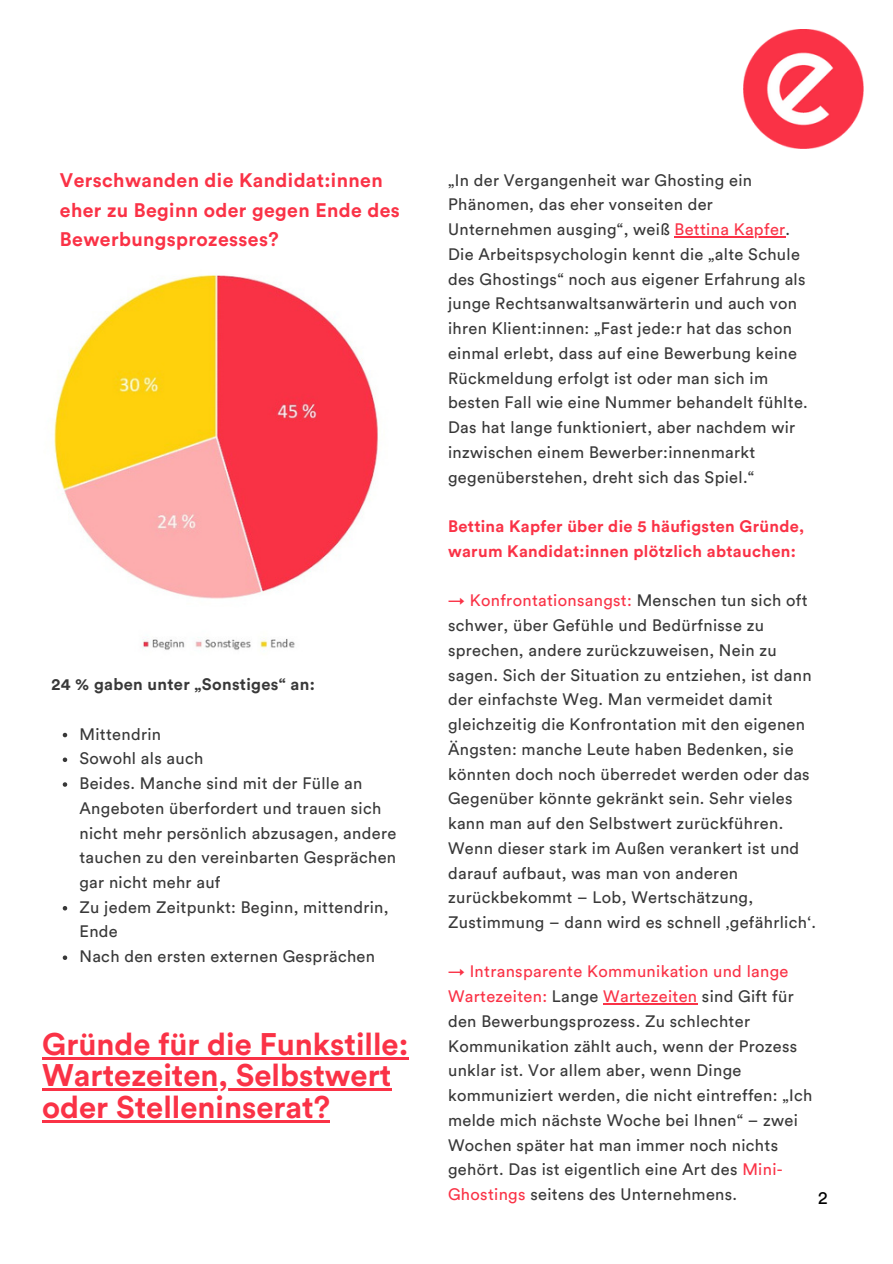
<style>
.page{position:relative;width:893px;height:1264px;background:#fff}
.page>*{position:absolute;margin:0;border:0;box-sizing:border-box;transform-origin:0 0}
.t1{font:700 30.9px/31.5px "Circular Std";color:#fa3246}
.t2{font:700 19.5px/29.2px "Circular Std";letter-spacing:.02em;color:#fa3246}
.t3{font:18px "Circular Std";color:#000}
.t4{font:16.5px/24.8px "Circular Std";letter-spacing:.02em;color:#383838}
.t5{font:700 16.5px/24.8px "Circular Std";letter-spacing:.02em;color:#fa3246}
.t6{font:700 16.5px "Circular Std";letter-spacing:.02em;color:#383838}
.s1{color:#fa3246}
</style>
<div class="page">
<img style="left:743px;top:29px;width:120px;height:120px">
<img style="left:54px;top:275px;width:324px;height:375px">
<hr style="left:674px;top:236px;width:111px;height:1px;background:#fa3246">
<hr style="left:603px;top:1003px;width:94px;height:1px;background:#fa3246">
<svg style="left:63px;top:732px;width:4px;height:5px"></svg>
<svg style="left:63px;top:757px;width:4px;height:5px"></svg>
<svg style="left:63px;top:782px;width:4px;height:4px"></svg>
<svg style="left:63px;top:906px;width:4px;height:4px"></svg>
<svg style="left:63px;top:955px;width:4px;height:5px"></svg>
<hr style="left:42px;top:1057px;width:366px;height:2px;background:#fa3246">
<hr style="left:42px;top:1088px;width:349px;height:2px;background:#fa3246">
<hr style="left:42px;top:1120px;width:288px;height:2px;background:#fa3246">
<p class="t2" style="left:60px;top:167px;width:341px">Verschwanden die Kandidat:innen eher zu Beginn oder gegen Ende des<br>Bewerbungsprozesses?</p>
<p class="t4" style="left:448px;top:168px;width:361px">„In der Vergangenheit war Ghosting ein Phänomen, das eher vonseiten der Unternehmen ausging“, weiß <span class="s1">Bettina Kapfer</span>.<br>Die Arbeitspsychologin kennt die „alte Schule des Ghostings“ noch aus eigener Erfahrung als junge Rechtsanwaltsanwärterin und auch von ihren Klient:innen: „Fast jede:r hat das schon einmal erlebt, dass auf eine Bewerbung keine Rückmeldung erfolgt ist oder man sich im besten Fall wie eine Nummer behandelt fühlte.<br>Das hat lange funktioniert, aber nachdem wir inzwischen einem Bewerber:innenmarkt gegenüberstehen, dreht sich das Spiel.“</p>
<p class="t5" style="left:448px;top:514px;width:358px">Bettina Kapfer über die 5 häufigsten Gründe, warum Kandidat:innen plötzlich abtauchen:</p>
<p class="t4" style="left:448px;top:589px;width:369px"><span class="s1">→ Konfrontationsangst:</span> Menschen tun sich oft schwer, über Gefühle und Bedürfnisse zu sprechen, andere zurückzuweisen, Nein zu sagen. Sich der Situation zu entziehen, ist dann der einfachste Weg. Man vermeidet damit gleichzeitig die Konfrontation mit den eigenen Ängsten: manche Leute haben Bedenken, sie könnten doch noch überredet werden oder das Gegenüber könnte gekränkt sein. Sehr vieles kann man auf den Selbstwert zurückführen.<br>Wenn dieser stark im Außen verankert ist und darauf aufbaut, was man von anderen zurückbekommt – Lob, Wertschätzung, Zustimmung – dann wird es schnell ‚gefährlich‘.</p>
<p class="t4" style="left:448px;top:960px;width:366px"><span class="s1">→ Intransparente Kommunikation und lange Wartezeiten:</span> Lange <span class="s1">Wartezeiten</span> sind Gift für den Bewerbungsprozess. Zu schlechter Kommunikation zählt auch, wenn der Prozess unklar ist. Vor allem aber, wenn Dinge kommuniziert werden, die nicht eintreffen: „Ich melde mich nächste Woche bei Ihnen“ – zwei Wochen später hat man immer noch nichts gehört. Das ist eigentlich eine Art des <span class="s1">Mini-Ghostings</span> seitens des Unternehmens.</p>
<p class="t6" style="left:51px;top:676px;width:265px">24 % gaben unter „Sonstiges“ an:</p>
<p class="t4" style="left:79px;top:722px;width:83px">Mittendrin</p>
<p class="t4" style="left:79px;top:746px;width:125px">Sowohl als auch</p>
<p class="t4" style="left:79px;top:771px;width:318px">Beides. Manche sind mit der Fülle an Angeboten überfordert und trauen sich nicht mehr persönlich abzusagen, andere tauchen zu den vereinbarten Gesprächen gar nicht mehr auf</p>
<p class="t4" style="left:79px;top:895px;width:311px">Zu jedem Zeitpunkt: Beginn, mittendrin,<br>Ende</p>
<p class="t4" style="left:79px;top:944px;width:297px">Nach den ersten externen Gesprächen</p>
<p class="t1" style="left:42px;top:1029px;width:367px">Gründe für die Funkstille:<br>Wartezeiten, Selbstwert oder Stelleninserat?</p>
<p class="t3" style="left:818px;top:1189px;width:11px">2</p>
</div>
